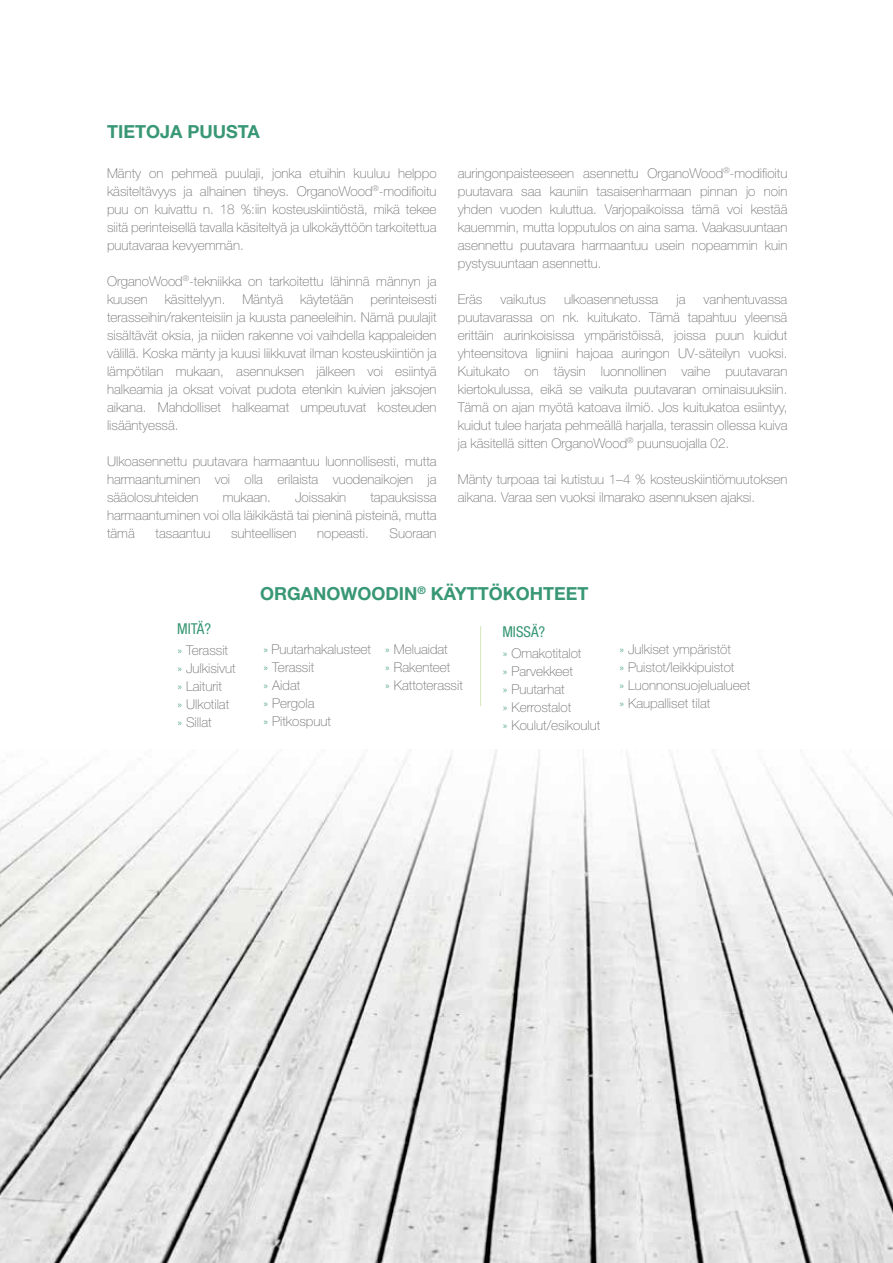
<style>
.page{position:relative;width:893px;height:1263px;background:#fff}
.page>*{position:absolute;margin:0;border:0;box-sizing:border-box;transform-origin:0 0}
.t1{font:700 18px "Helvetica Neue LT Std";color:#389775}
.t2{font:condensed 15px "Helvetica Neue LT Std";color:#389775}
.t3{font:100 13.5px/18px "Helvetica Neue LT Std";color:#706f6f}
.s1{color:#389775}
</style>
<div class="page">
<hr style="left:480px;top:626px;width:1px;height:80px;background:#d8e7bb">
<hr style="left:892px;top:0;width:1px;height:411px;background:#000">
<svg style="left:892px;top:367px;width:1px;height:26px"></svg>
<img style="left:0;top:750px;width:893px;height:513px">
<h1 class="t1" style="left:107px;top:121px;width:154px">TIETOJA PUUSTA</h1>
<p class="t3" style="left:107px;top:164px;width:331px;text-align:justify">Mänty on pehmeä puulaji, jonka etuihin kuuluu helppo käsiteltävyys ja alhainen tiheys. OrganoWood<sup>®</sup>-modifioitu puu on kuivattu n. 18 %:iin kosteuskiintiöstä, mikä tekee siitä perinteisellä tavalla käsiteltyä ja ulkokäyttöön tarkoitettua puutavaraa kevyemmän.</p>
<p class="t3" style="left:107px;top:272px;width:331px">OrganoWood<sup>®</sup>-tekniikka on tarkoitettu lähinnä männyn ja kuusen</p>
<p class="t3" style="left:107px;top:290px;width:331px;text-align:justify;text-indent:193px">käytetään perinteisesti terasseihin/rakenteisiin ja kuusta paneeleihin. Nämä puulajit sisältävät oksia, ja niiden rakenne voi vaihdella kappaleiden välillä. Koska mänty ja kuusi liikkuvat ilman kosteuskiintiön ja lämpötilan mukaan, asennuksen jälkeen voi esiintyä halkeamia ja oksat voivat pudota etenkin kuivien jaksojen aikana. Mahdolliset halkeamat umpeutuvat kosteuden lisääntyessä.</p>
<p class="t3" style="left:107px;top:452px;width:331px;text-align:justify">Ulkoasennettu puutavara harmaantuu luonnollisesti, mutta harmaantuminen voi olla erilaista vuodenaikojen ja sääolosuhteiden</p>
<p class="t3" style="left:165px;top:290px;width:120px">käsittelyyn. Mäntyä</p>
<p class="t3" style="left:107px;top:488px;width:331px;text-align:justify;text-indent:263px">tapauksissa harmaantuminen voi olla läikikästä tai pieninä pisteinä, mutta tämä</p>
<p class="t3" style="left:223px;top:488px;width:50px">mukaan.</p>
<p class="t3" style="left:295px;top:488px;width:53px">Joissakin</p>
<p class="t3" style="left:156px;top:524px;width:56px">tasaantuu</p>
<p class="t3" style="left:231px;top:524px;width:67px">suhteellisen</p>
<p class="t3" style="left:317px;top:524px;width:53px">nopeasti.</p>
<p class="t3" style="left:390px;top:524px;width:49px">Suoraan</p>
<p class="t3" style="left:458px;top:164px;width:331px;text-align:justify">auringonpaisteeseen asennettu OrganoWood<sup>®</sup>-modifioitu puutavara saa kauniin tasaisenharmaan pinnan jo noin yhden vuoden kuluttua. Varjopaikoissa tämä voi kestää kauemmin, mutta lopputulos on aina sama. Vaakasuuntaan asennettu puutavara harmaantuu usein nopeammin kuin pystysuuntaan asennettu.</p>
<p class="t3" style="left:458px;top:290px;width:26px">Eräs</p>
<p class="t3" style="left:501px;top:290px;width:47px">vaikutus</p>
<p class="t3" style="left:564px;top:290px;width:96px">ulkoasennetussa</p>
<p class="t3" style="left:676px;top:290px;width:11px">ja</p>
<p class="t3" style="left:458px;top:290px;width:331px;text-align:justify;text-indent:246px">vanhentuvassa puutavarassa on nk. kuitukato. Tämä tapahtuu yleensä erittäin aurinkoisissa ympäristöissä, joissa puun kuidut yhteensitova ligniini hajoaa auringon UV-säteilyn vuoksi.<br>Kuitukato on täysin luonnollinen vaihe puutavaran kiertokulussa, eikä se vaikuta puutavaran ominaisuuksiin.<br>Tämä on ajan myötä katoava ilmiö. Jos kuitukatoa esiintyy, kuidut tulee harjata pehmeällä harjalla, terassin ollessa kuiva ja käsitellä sitten OrganoWood<sup>®</sup> puunsuojalla 02.</p>
<p class="t3" style="left:458px;top:470px;width:331px">Mänty turpoaa tai kutistuu 1–4 % kosteuskiintiömuutoksen aikana. Varaa sen vuoksi ilmarako asennuksen ajaksi.</p>
<h1 class="t1" style="left:260px;top:583px;width:330px">ORGANOWOODIN<sup>®</sup> KÄYTTÖKOHTEET</h1>
<p class="t2" style="left:502px;top:622px;width:44px">MISSÄ?</p>
<p class="t3" style="left:502px;top:644px;width:99px"><span class="s1">»</span> Omakotitalot<br><span class="s1">»</span> Parvekkeet<br><span class="s1">»</span> Puutarhat<br><span class="s1">»</span> Kerrostalot<br><span class="s1">»</span> Koulut/esikoulut</p>
<p class="t2" style="left:177px;top:620px;width:35px">MITÄ?</p>
<p class="t3" style="left:177px;top:642px;width:60px"><span class="s1">»</span> Terassit <span class="s1">»</span> Julkisivut <span class="s1">»</span> Laiturit<br><span class="s1">»</span> Ulkotilat <span class="s1">»</span> Sillat</p>
<p class="t3" style="left:263px;top:640px;width:109px"><span class="s1">»</span> Puutarhakalusteet <span class="s1">»</span> Terassit<br><span class="s1">»</span> Aidat<br><span class="s1">»</span> Pergola<br><span class="s1">»</span> Pitkospuut</p>
<p class="t3" style="left:385px;top:640px;width:80px"><span class="s1">»</span> Meluaidat<br><span class="s1">»</span> Rakenteet<br><span class="s1">»</span> Kattoterassit</p>
<p class="t3" style="left:619px;top:640px;width:133px"><span class="s1">»</span> Julkiset ympäristöt<br><span class="s1">»</span> Puistot/leikkipuistot<br><span class="s1">»</span> Luonnonsuojelualueet <span class="s1">»</span> Kaupalliset tilat</p>
</div>
